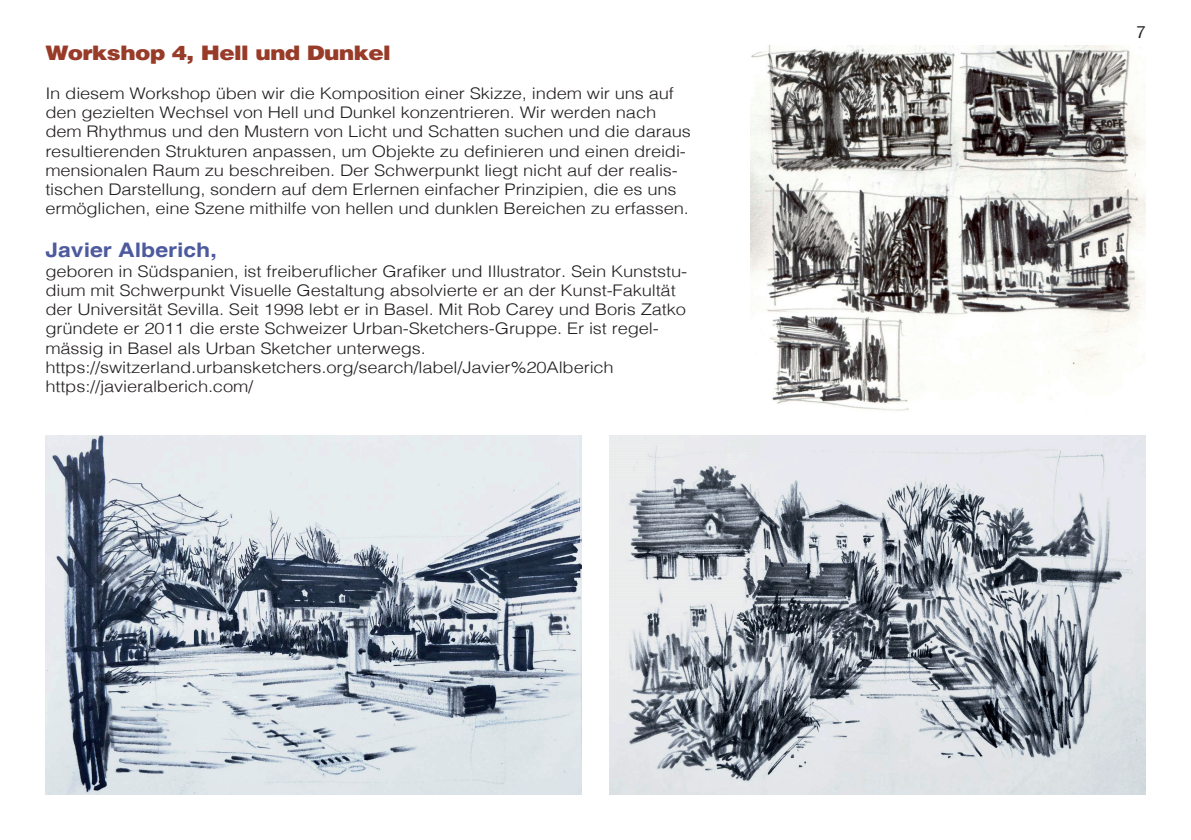
<style>
.page{position:relative;width:1191px;height:840px;background:#fff}
.page>*{position:absolute;margin:0;border:0;box-sizing:border-box;transform-origin:0 0}
.t1{font:900 20px "Helvetica";letter-spacing:-.025em;color:#983b29;scale:1.15 1}
.t2{font:700 20px "Helvetica";color:#4d5a9e;scale:1.15 1}
.t3{font:300 16px/19.2px "Helvetica";letter-spacing:-.01em;color:#231f20;scale:1.15 1}
.t4{font:condensed 16px "Helvetica";color:#231f20;scale:1.15 1}
</style>
<div class="page">
<img style="left:45px;top:435px;width:536px;height:359px">
<img style="left:750px;top:45px;width:395px;height:366px">
<img style="left:609px;top:435px;width:536px;height:359px">
<p class="t1" style="left:45px;top:40px;width:302px">Workshop 4, Hell und Dunkel</p>
<p class="t3" style="left:45px;top:83px;width:563px">In diesem Workshop üben wir die Komposition einer Skizze, indem wir uns auf den gezielten Wechsel von Hell und Dunkel konzentrieren. Wir werden nach dem Rhythmus und den Mustern von Licht und Schatten suchen und die daraus resultierenden Strukturen anpassen, um Objekte zu definieren und einen dreidi&shy;mensionalen Raum zu beschreiben. Der Schwerpunkt liegt nicht auf der realis&shy;tischen Darstellung, sondern auf dem Erlernen einfacher Prinzipien, die es uns ermöglichen, eine Szene mithilfe von hellen und dunklen Bereichen zu erfassen.</p>
<p class="t2" style="left:45px;top:238px;width:150px">Javier Alberich,</p>
<p class="t3" style="left:45px;top:261px;width:560px">geboren in Südspanien, ist freiberuflicher Grafiker und Illustrator. Sein Kunststu&shy;dium mit Schwerpunkt Visuelle Gestaltung absolvierte er an der Kunst-Fakultät der Universität Sevilla. Seit 1998 lebt er in Basel. Mit Rob Carey und Boris Zatko gründete er 2011 die erste Schweizer Urban-Sketchers-Gruppe. Er ist regel&shy;mässig in Basel als Urban Sketcher unterwegs. https://switzerland.urbansketchers.org/search/label/Javier%20Alberich https://javieralberich.com/</p>
<p class="t4" style="left:1136px;top:21px;width:9px">7</p>
</div>
